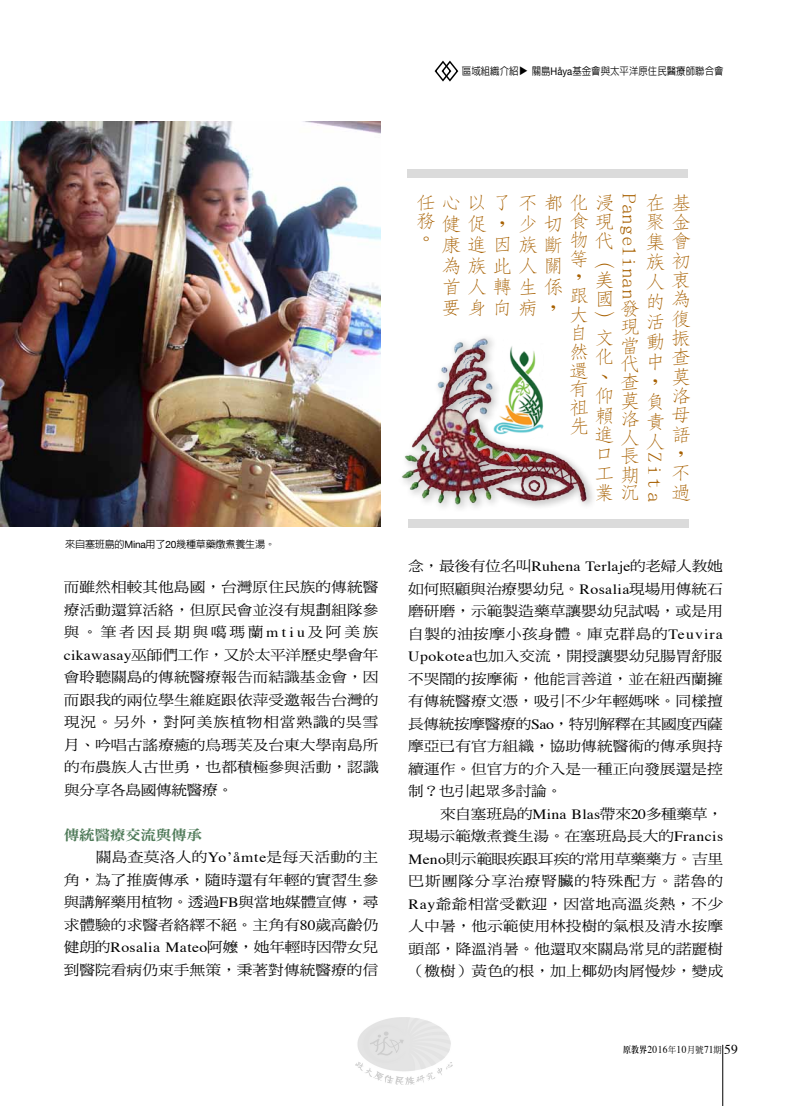
<style>
.page{position:relative;width:808px;height:1106px;background:#fff}
.page>*{position:absolute;margin:0;border:0;box-sizing:border-box;transform-origin:0 0}
.t1{font:300 18.9px/19.4px "AR Fang Song B5 HK";letter-spacing:.01em;color:#a76000;scale:1.11 1}
.t2{font:14.1px/22.5px "DF Ming Std W5";color:#000;text-align:justify;scale:1.11 1}
.t3{font:14.1px "DF Ming Std W9";letter-spacing:-.025em;color:#4e7a58;scale:1.11 1}
.t4{font:500 10.5px "AR Hei B5";color:#000;scale:.9 1}
.t5{font:10.5px "Times";letter-spacing:.05em;color:#000;scale:.9 1}
.t6{font:700 10.5px "AR Hei B5";color:#000}
.t7{font:500 10.2px "AR Hei B5";letter-spacing:-.025em;color:#000}
.s1{font-family:"Helvetica Neue";font-weight:400}
.s2{font-family:"Times"}
.s3{font-family:"AR Ming B5";font-weight:800;font-size:9px}
.s4{font-family:"DF Ming Std W5";font-size:9px}
.s5{font-size:13.5px}
</style>
<div class="page">
<hr style="left:722px;top:1044px;width:1px;height:62px;background:#000">
<svg style="left:434px;top:60px;width:25px;height:22px"></svg>
<img style="left:0;top:121px;width:381px;height:405px">
<div style="left:408px;top:519px;width:280px;height:9px;background:#dbdbdb"></div>
<div style="left:408px;top:169px;width:280px;height:9px;background:#dbdbdb"></div>
<img style="left:401px;top:337px;width:190px;height:172px">
<img style="left:487px;top:339px;width:66px;height:101px">
<img style="left:355px;top:1017px;width:97px;height:67px">
<p class="t4" style="left:462px;top:66px;width:65px">區域組織介紹</p>
<p class="t6" style="left:519px;top:76px;width:12px;rotate:-90deg">▼</p>
<p class="t4" style="left:532px;top:66px;width:215px">關島<span class="s1">Håya</span>基金會與太平洋原住民醫療師聯合會</p>
<p class="t7" style="left:65px;top:539px;width:211px">來自塞班島的<span class="s1">Mina</span>用了<span class="s1">20</span>幾種草藥燉煮養生湯。</p>
<p class="t2" style="left:64px;top:575px;width:285px">而雖然相較其他島國，台灣原住民族的傳統醫療活動還算活絡，但原民會並沒有規劃組隊參與。筆者因長期與噶瑪蘭<span class="s2">mtiu</span>及阿美族<span class="s2">cikawasay</span>巫師們工作，又於太平洋歷史學會年會聆聽關島的傳統醫療報告而結識基金會，因而跟我的兩位學生維庭跟依萍受邀報告台灣的現況。另外，對阿美族植物相當熟識的吳雪月、吟唱古謠療癒的烏瑪芙及台東大學南島所的布農族人古世勇，也都積極參與活動，認識與分享各島國傳統醫療。</p>
<p class="t3" style="left:64px;top:827px;width:126px">傳統醫療交流與傳承</p>
<p class="t2" style="left:64px;top:845px;width:285px;text-indent:32px">關島查莫洛人的<span class="s2">Yo’åmte</span>是每天活動的主角，為了推廣傳承，隨時還有年輕的實習生參與講解藥用植物。透過<span class="s2">FB</span>與當地媒體宣傳，尋求體驗的求醫者絡繹不絕。主角有<span class="s2">80</span>歲高齡仍健朗的<span class="s2">Rosalia Mateo</span>阿嬤，她年輕時因帶女兒到醫院看病仍束手無策，秉著對傳統醫療的信</p>
<h1 class="t1" style="left:645px;top:193px;width:42px">在基</h1>
<h1 class="t1" style="left:645px;top:212px;width:42px">聚金</h1>
<h1 class="t1" style="left:645px;top:232px;width:42px">集會</h1>
<h1 class="t1" style="left:645px;top:252px;width:41px">族初</h1>
<h1 class="t1" style="left:645px;top:272px;width:19px">人</h1>
<h1 class="t1" style="left:645px;top:292px;width:17px">的</h1>
<h1 class="t1" style="left:645px;top:312px;width:18px">活</h1>
<h1 class="t1" style="left:645px;top:332px;width:18px">動</h1>
<h1 class="t1" style="left:645px;top:352px;width:17px">中</h1>
<h1 class="t1" style="left:620px;top:372px;width:35px">查，</h1>
<h1 class="t1" style="left:620px;top:391px;width:39px">莫負</h1>
<h1 class="t1" style="left:645px;top:412px;width:18px">責</h1>
<h1 class="t1" style="left:645px;top:432px;width:19px">人</h1>
<h1 class="t1" style="left:518px;top:192px;width:88px;line-height:21.1px">不都化浸少切</h1>
<h1 class="t1" style="left:639px;top:193px;width:97px;rotate:90deg">Pangelinan</h1>
<h1 class="t1" style="left:620px;top:299px;width:19px;line-height:18.5px;text-align:justify">發現當代</h1>
<h1 class="t1" style="left:594px;top:410px;width:42px;line-height:18.5px;text-align:right">洛<br>人<br>長<br>工期業沉</h1>
<h1 class="t1" style="left:416px;top:193px;width:84px;line-height:18.5px">任心以了務<br>。</h1>
<h1 class="t1" style="left:569px;top:212px;width:41px;line-height:18.6px">食現物代等<br>，<br>跟<br>大<br>自<br>然<br>還<br>有<br>祖<br>先</h1>
<h1 class="t1" style="left:441px;top:213px;width:110px;line-height:21.1px">健促，<br>康進因族斷為族此人關首人轉生係要身向</h1>
<h1 class="t1" style="left:594px;top:251px;width:20px">（美國）文化、仰賴進口</h1>
<h1 class="t1" style="left:671px;top:270px;width:19px">衷為復振查莫洛母語，不過</h1>
<h1 class="t1" style="left:518px;top:298px;width:35px">病，</h1>
<h1 class="t1" style="left:664px;top:452px;width:47px;rotate:90deg">Zita</h1>
<p class="t2" style="left:408px;top:555px;width:285px">念，最後有位名叫<span class="s2">Ruhena Terlaje</span>的老婦人教她如何照顧與治療嬰幼兒。<span class="s2">Rosalia</span>現場用傳統石磨研磨，示範製造藥草讓嬰幼兒試喝，或是用自製的油按摩小孩身體。庫克群島的<span class="s2">Teuvira Upokotea</span>也加入交流，開授讓嬰幼兒腸胃舒服不哭鬧的按摩術，他能言善道，並在紐西蘭擁有傳統醫療文憑，吸引不少年輕媽咪。同樣擅長傳統按摩醫療的<span class="s2">Sao</span>，特別解釋在其國度西薩摩亞已有官方組織，協助傳統醫術的傳承與持續運作。但官方的介入是一種正向發展還是控制？也引起眾多討論。</p>
<p class="t2" style="left:408px;top:802px;width:285px;text-indent:32px">來自塞班島的<span class="s2">Mina Blas</span>帶來<span class="s2">20</span>多種藥草，現場示範燉煮養生湯。在塞班島長大的<span class="s2">Francis Meno</span>則示範眼疾跟耳疾的常用草藥藥方。吉里巴斯團隊分享治療腎臟的特殊配方。諾魯的<span class="s2">Ray</span>爺爺相當受歡迎，因當地高溫炎熱，不少人中暑，他示範使用林投樹的氣根及清水按摩頭部，降溫消暑。他還取來關島常見的諾麗樹（檄樹）黃色的根，加上椰奶肉屑慢炒，變成</p>
<p class="t5" style="left:623px;top:1039px;width:129px"><span class="s3">原教界</span>2016<span class="s4">年</span>10<span class="s4">月號</span>71<span class="s4">期</span> <span class="s5">59</span></p>
</div>
